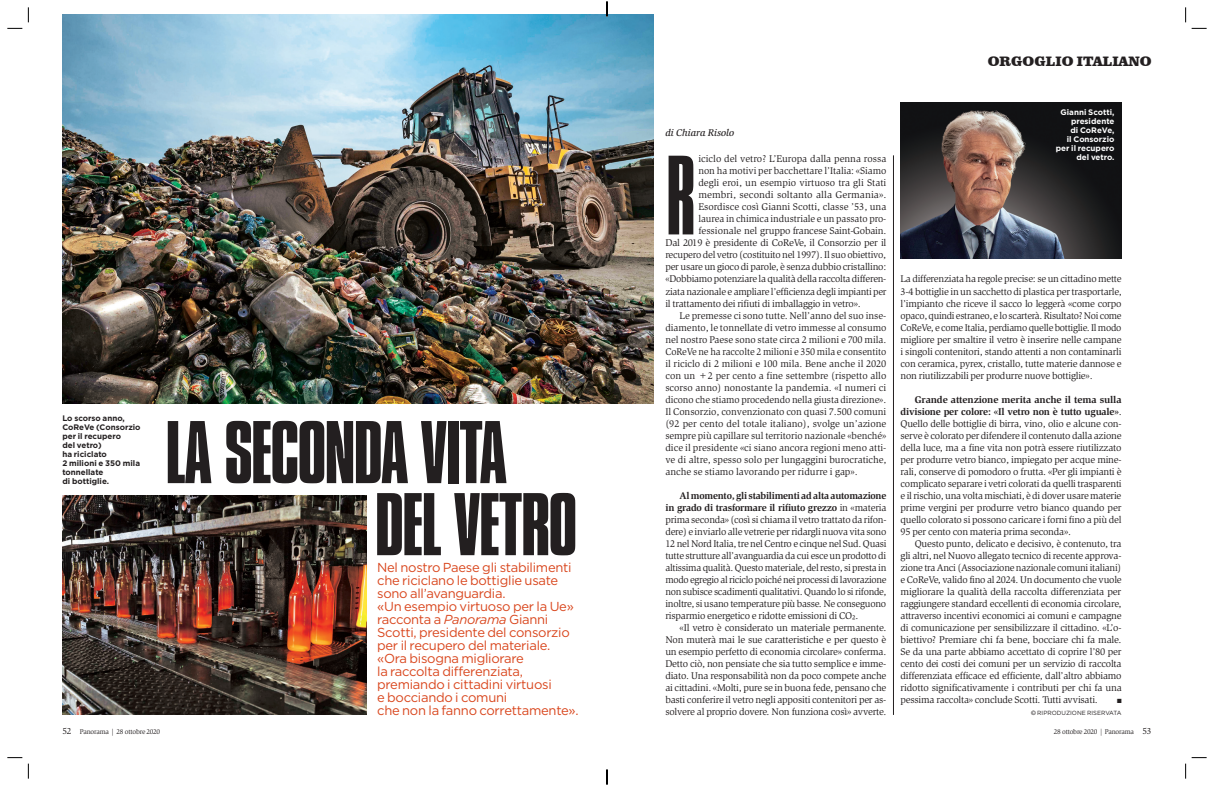
<style>
.page{position:relative;width:1214px;height:786px;background:#fff}
.page>*{position:absolute;margin:0;border:0;box-sizing:border-box;transform-origin:0 0}
.t1{font:300 117.9px "Compacta LT";color:#231f20}
.t2{font:93px/72px "Compacta LT";letter-spacing:-.02em;color:#231f20}
.t3{font:900 14px "Clarendon BT";color:#231f20}
.t4{font:13px/13px "Gotham";letter-spacing:-.02em;color:#d9461d}
.t5{font:10px/12px "Slimbach Std";letter-spacing:-.01em;color:#231f20;text-align:justify}
.t6{font:italic 500 10px "Slimbach Std";color:#231f20}
.t7{font:700 8px/9px "Gotham";color:#231f20}
.t8{font:700 8px/9px "Gotham";color:#fff;text-align:right}
.t9{font:7px "Slimbach Std";letter-spacing:-.025em;color:#231f20}
.t10{font:6px "Gotham";color:#231f20}
.t11{font:6px "Zapf Dingbats";color:#231f20}
.s1{font-style:italic}
.s2{font-weight:700}
.s3{font-family:"Helvetica Neue"}
.s4{font-size:9px}
</style>
<div class="page">
<hr style="left:893px;top:155px;width:1px;height:559px;background:#231f20">
<img style="left:62px;top:14px;width:591px;height:389px">
<img style="left:62px;top:495px;width:304px;height:219px">
<img style="left:900px;top:102px;width:221px;height:156px">
<svg style="left:7px;top:28px;width:15px;height:1px"></svg>
<svg style="left:1191px;top:28px;width:15px;height:1px"></svg>
<svg style="left:7px;top:757px;width:15px;height:1px"></svg>
<svg style="left:28px;top:7px;width:1px;height:15px"></svg>
<svg style="left:28px;top:763px;width:1px;height:15px"></svg>
<svg style="left:1185px;top:7px;width:1px;height:15px"></svg>
<svg style="left:1185px;top:757px;width:21px;height:21px"></svg>
<svg style="left:606px;top:1px;width:1px;height:15px"></svg>
<svg style="left:606px;top:769px;width:1px;height:15px"></svg>
<p class="t7" style="left:62px;top:413px;width:80px">Lo scorso anno,<br>CoReVe (Consorzio per il recupero<br>del vetro)<br>ha riciclato<br>2 milioni e 350 mila tonnellate<br>di bottiglie.</p>
<h2 class="t2" style="left:374px;top:415px;width:205px;text-indent:-209px">LA SECONDA VITA<br>DEL VETRO</h2>
<p class="t4" style="left:377px;top:560px;width:203px">Nel nostro Paese gli stabilimenti che riciclano le bottiglie usate sono all’avanguardia.<br>«Un esempio virtuoso per la Ue» racconta a <span class="s1">Panorama</span> Gianni<br>Scotti, presidente del consorzio per il recupero del materiale. «Ora bisogna migliorare<br>la raccolta differenziata, premiando i cittadini virtuosi<br>e bocciando i comuni<br>che non la fanno correttamente».</p>
<h3 class="t3" style="left:987px;top:53px;width:165px">ORGOGLIO ITALIANO</h3>
<p class="t6" style="left:665px;top:127px;width:70px">di Chiara Risolo</p>
<h1 class="t1" style="left:665px;top:134px;width:32px">R</h1>
<p class="t5" style="left:698px;top:153px;width:189px">iciclo del vetro? L’Europa dalla penna rossa</p>
<p class="t5" style="left:698px;top:165px;width:189px">non ha motivi per bacchettare l’Italia: «Siamo</p>
<p class="t5" style="left:698px;top:177px;width:189px">degli eroi, un esempio virtuoso tra gli Stati</p>
<p class="t5" style="left:698px;top:189px;width:189px">membri, secondi soltanto alla Germania».</p>
<p class="t5" style="left:698px;top:201px;width:189px">Esordisce così Gianni Scotti, classe ’53, una</p>
<p class="t5" style="left:698px;top:213px;width:189px">laurea in chimica industriale e un passato pro-</p>
<p class="t5" style="left:698px;top:225px;width:189px">fessionale nel gruppo francese Saint-Gobain.</p>
<p class="t5" style="left:665px;top:237px;width:222px">Dal 2019 è presidente di CoReVe, il Consorzio per il</p>
<p class="t5" style="left:665px;top:249px;width:222px">recupero del vetro (costituito nel 1997). Il suo obiettivo,</p>
<p class="t5" style="left:665px;top:261px;width:222px">per usare un gioco di parole, è senza dubbio cristallino:</p>
<p class="t5" style="left:665px;top:273px;width:222px">«Dobbiamo potenziare la qualità della raccolta differen-</p>
<p class="t5" style="left:665px;top:285px;width:223px">ziata nazionale e ampliare l’efficienza degli impianti per</p>
<p class="t5" style="left:665px;top:297px;width:197px">il trattamento dei rifiuti di imballaggio in vetro».</p>
<p class="t5" style="left:679px;top:309px;width:208px">Le premesse ci sono tutte. Nell’anno del suo inse-</p>
<p class="t5" style="left:665px;top:321px;width:223px">diamento, le tonnellate di vetro immesse al consumo</p>
<p class="t5" style="left:665px;top:333px;width:222px">nel nostro Paese sono state circa 2 milioni e 700 mila.</p>
<p class="t5" style="left:665px;top:345px;width:222px">CoReVe ne ha raccolte 2 milioni e 350 mila e consentito</p>
<p class="t5" style="left:665px;top:357px;width:222px">il riciclo di 2 milioni e 100 mila. Bene anche il 2020</p>
<p class="t5" style="left:665px;top:369px;width:222px">con un +2 per cento a fine settembre (rispetto allo</p>
<p class="t5" style="left:665px;top:381px;width:222px">scorso anno) nonostante la pandemia. «I numeri ci</p>
<p class="t5" style="left:665px;top:393px;width:222px">dicono che stiamo procedendo nella giusta direzione».</p>
<p class="t5" style="left:665px;top:405px;width:222px">Il Consorzio, convenzionato con quasi 7.500 comuni</p>
<p class="t5" style="left:665px;top:417px;width:222px">(92 per cento del totale italiano), svolge un’azione</p>
<p class="t5" style="left:665px;top:429px;width:222px">sempre più capillare sul territorio nazionale «benché»</p>
<p class="t5" style="left:665px;top:441px;width:222px">dice il presidente «ci siano ancora regioni meno atti-</p>
<p class="t5" style="left:665px;top:453px;width:222px">ve di altre, spesso solo per lungaggini burocratiche,</p>
<p class="t5" style="left:665px;top:465px;width:194px">anche se stiamo lavorando per ridurre i gap».</p>
<p class="t5" style="left:665px;top:489px;width:223px;text-indent:14px"><span class="s2">Al momento, gli stabilimenti ad alta automazione in grado di trasformare il rifiuto grezzo</span> in «materia prima seconda» (così si chiama il vetro trattato da rifon&shy;dere) e inviarlo alle vetrerie per ridargli nuova vita sono 12 nel Nord Italia, tre nel Centro e cinque nel Sud. Quasi tutte strutture all’avanguardia da cui esce un prodotto di altissima qualità. Questo materiale, del resto, si presta in modo egregio al riciclo poiché nei processi di lavorazione non subisce scadimenti qualitativi. Quando lo si rifonde, inoltre, si usano temperature più basse. Ne conseguono risparmio energetico e ridotte emissioni di CO2.</p>
<p class="t5" style="left:665px;top:621px;width:222px;text-indent:14px">«Il vetro è considerato un materiale permanente.<br>Non muterà mai le sue caratteristiche e per questo è un esempio perfetto di economia circolare» conferma.<br>Detto ciò, non pensiate che sia tutto semplice e imme&shy;diato. Una responsabilità non da poco compete anche ai cittadini. «Molti, pure se in buona fede, pensano che basti conferire il vetro negli appositi contenitori per as&shy;solvere al proprio dovere. Non funziona così» avverte.</p>
<p class="t8" style="left:1055px;top:107px;width:60px">Gianni Scotti, presidente<br>di CoReVe,<br>il Consorzio per il recupero del vetro.</p>
<p class="t5" style="left:900px;top:273px;width:223px">La differenziata ha regole precise: se un cittadino mette 3-4 bottiglie in un sacchetto di plastica per trasportarle, l’impianto che riceve il sacco lo leggerà «come corpo opaco, quindi estraneo, e lo scarterà. Risultato? Noi come CoReVe, e come Italia, perdiamo quelle bottiglie. Il modo migliore per smaltire il vetro è inserire nelle campane i singoli contenitori, stando attenti a non contaminarli con ceramica, pyrex, cristallo, tutte materie dannose e non riutilizzabili per produrre nuove bottiglie».</p>
<p class="t5" style="left:900px;top:393px;width:223px;text-indent:14px"><span class="s2">Grande attenzione merita anche il tema sulla divisione per colore: «Il vetro non è tutto uguale»</span>.<br>Quello delle bottiglie di birra, vino, olio e alcune con&shy;serve è colorato per difendere il contenuto dalla azione della luce, ma a fine vita non potrà essere riutilizzato per produrre vetro bianco, impiegato per acque mine&shy;rali, conserve di pomodoro o frutta. «Per gli impianti è complicato separare i vetri colorati da quelli trasparenti e il rischio, una volta mischiati, è di dover usare materie prime vergini per produrre vetro bianco quando per quello colorato si possono caricare i forni fino a più del 95 per cento con materia prima seconda».</p>
<p class="t5" style="left:900px;top:537px;width:223px;text-indent:14px">Questo punto, delicato e decisivo, è contenuto, tra gli altri, nel Nuovo allegato tecnico di recente approva&shy;zione tra Anci (Associazione nazionale comuni italiani) e CoReVe, valido fino al 2024. Un documento che vuole migliorare la qualità della raccolta differenziata per raggiungere standard eccellenti di economia circolare, attraverso incentivi economici ai comuni e campagne di comunicazione per sensibilizzare il cittadino. «L’o&shy;biettivo? Premiare chi fa bene, bocciare chi fa male.<br>Se da una parte abbiamo accettato di coprire l’80 per cento dei costi dei comuni per un servizio di raccolta differenziata efficace ed efficiente, dall’altro abbiamo ridotto significativamente i contributi per chi fa una pessima raccolta» conclude Scotti. Tutti avvisati.</p>
<p class="t11" style="left:1116px;top:697px;width:6px">■</p>
<p class="t10" style="left:1031px;top:708px;width:92px"><span class="s3">©</span> riproduzion e riservata</p>
<p class="t9" style="left:62px;top:726px;width:99px"><span class="s4">52</span> Panorama | 28 ottobre 2020</p>
<p class="t9" style="left:1053px;top:726px;width:99px">28 ottobre 2020 | Panorama <span class="s4">53</span></p>
</div>
